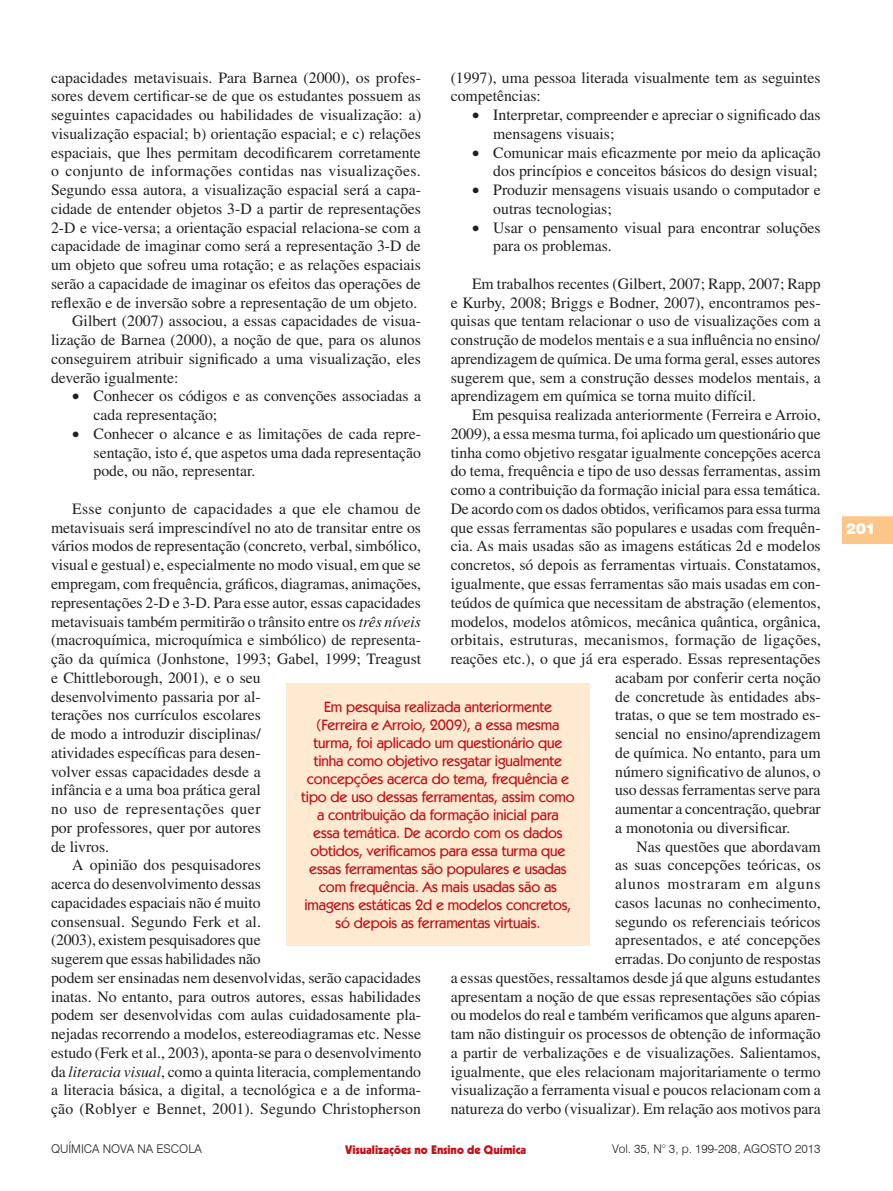
<style>
.page{position:relative;width:893px;height:1191px;background:#fff}
.page>*{position:absolute;margin:0;border:0;box-sizing:border-box;transform-origin:0 0}
.Tabulação{font:15.75px/18.8px "Times";color:#231f20}
.Olho{font:500 15px/18px "Kabel IT Cby BT";letter-spacing:-.01em;color:#c4121a;text-align:center}
.t1{font:900 15px "Swiss 721 BT";color:#fff}
.t2{font:300 12px "Swiss 721 BT";color:#231f20}
.t3{font:900 12px "Kabel";color:#c4121a}
.s1{font-style:italic}
</style>
<div class="page">
<svg style="left:842px;top:516px;width:51px;height:28px"></svg>
<div style="left:286px;top:683px;width:304px;height:262px;background:#fee9d1"></div>
<p class="Tabulação" style="left:51px;top:68px;width:372px;text-align:justify">capacidades metavisuais. Para Barnea (2000), os profes&shy;sores devem certificar-se de que os estudantes possuem as seguintes capacidades ou habilidades de visualização: a) visualização espacial; b) orientação espacial; e c) relações espaciais, que lhes permitam decodificarem corretamente o conjunto de informações contidas nas visualizações.<br>Segundo essa autora, a visualização espacial será a capa&shy;cidade de entender objetos 3-D a partir de representações 2-D e vice-versa; a orientação espacial relaciona-se com a capacidade de imaginar como será a representação 3-D de um objeto que sofreu uma rotação; e as relações espaciais serão a capacidade de imaginar os efeitos das operações de reflexão e de inversão sobre a representação de um objeto.</p>
<p class="Tabulação" style="left:51px;top:312px;width:371px;text-align:justify;text-indent:21px">Gilbert (2007) associou, a essas capacidades de visua&shy;lização de Barnea (2000), a noção de que, para os alunos conseguirem atribuir significado a uma visualização, eles deverão igualmente:</p>
<p class="Tabulação" style="left:94px;top:387px;width:329px;text-indent:-21px">• Conhecer os códigos e as convenções associadas a cada representação;</p>
<p class="Tabulação" style="left:94px;top:424px;width:329px;text-align:justify;text-indent:-21px">• Conhecer o alcance e as limitações de cada repre&shy;sentação, isto é, que aspetos uma dada representação pode, ou não, representar.</p>
<p class="Tabulação" style="left:51px;top:499px;width:372px;text-indent:21px">Esse conjunto de capacidades a que ele chamou de metavisuais será imprescindível no ato de transitar entre os vários modos de representação (concreto, verbal, simbólico, visual e gestual) e, especialmente no modo visual, em que se empregam, com frequência, gráficos, diagramas, animações, representações 2-D e 3-D. Para esse autor, essas capacidades metavisuais também permitirão o trânsito entre os <span class="s1">três níveis </span>(macroquímica, microquímica e simbólico) de representa&shy;ção da química (Jonhstone, 1993; Gabel, 1999; Treagust e Chittleborough, 2001), e o seu<br>desenvolvimento passaria por al-<br>terações nos currículos escolares<br>de modo a introduzir disciplinas/<br>atividades específicas para desen-<br>volver essas capacidades desde a<br>infância e a uma boa prática geral<br>no uso de representações quer<br>por professores, quer por autores<br>de livros.</p>
<p class="Tabulação" style="left:51px;top:855px;width:372px;text-indent:21px">A opinião dos pesquisadores<br>acerca do desenvolvimento dessas<br>capacidades espaciais não é muito<br>consensual. Segundo Ferk et al.<br>(2003), existem pesquisadores que<br>sugerem que essas habilidades não<br>podem ser ensinadas nem desenvolvidas, serão capacidades inatas. No entanto, para outros autores, essas habilidades podem ser desenvolvidas com aulas cuidadosamente pla&shy;nejadas recorrendo a modelos, estereodiagramas etc. Nesse estudo (Ferk et al., 2003), aponta-se para o desenvolvimento da <span class="s1">literacia visual</span>, como a quinta literacia, complementando a literacia básica, a digital, a tecnológica e a de informa&shy;ção (Roblyer e Bennet, 2001). Segundo Christopherson</p>
<p class="Tabulação" style="left:451px;top:68px;width:371px">(1997), uma pessoa literada visualmente tem as seguintes competências:</p>
<p class="Tabulação" style="left:493px;top:105px;width:329px;text-indent:-21px">• Interpretar, compreender e apreciar o significado das mensagens visuais;</p>
<p class="Tabulação" style="left:472px;top:143px;width:350px;text-align:right">• Comunicar mais eficazmente por meio da aplicação dos princípios e conceitos básicos do design visual;</p>
<p class="Tabulação" style="left:493px;top:180px;width:329px;text-indent:-21px">• Produzir mensagens visuais usando o computador e outras tecnologias;</p>
<p class="Tabulação" style="left:493px;top:218px;width:329px;text-indent:-21px">• Usar o pensamento visual para encontrar soluções para os problemas.</p>
<p class="Tabulação" style="left:451px;top:274px;width:371px;text-align:justify;text-indent:21px">Em trabalhos recentes (Gilbert, 2007; Rapp, 2007; Rapp e Kurby, 2008; Briggs e Bodner, 2007), encontramos pes&shy;quisas que tentam relacionar o uso de visualizações com a construção de modelos mentais e a sua influência no ensino/ aprendizagem de química. De uma forma geral, esses autores sugerem que, sem a construção desses modelos mentais, a aprendizagem em química se torna muito difícil.</p>
<p class="Tabulação" style="left:472px;top:405px;width:350px">Em pesquisa realizada anteriormente (Ferreira e Arroio,</p>
<p class="Tabulação" style="left:451px;top:424px;width:372px">2009), a essa mesma turma, foi aplicado um questionário que</p>
<p class="Tabulação" style="left:451px;top:443px;width:371px">tinha como objetivo resgatar igualmente concepções acerca</p>
<p class="Tabulação" style="left:451px;top:462px;width:371px">do tema, frequência e tipo de uso dessas ferramentas, assim</p>
<p class="Tabulação" style="left:451px;top:480px;width:371px">como a contribuição da formação inicial para essa temática.</p>
<p class="Tabulação" style="left:451px;top:499px;width:371px">De acordo com os dados obtidos, verificamos para essa turma</p>
<p class="Tabulação" style="left:451px;top:518px;width:371px">que essas ferramentas são populares e usadas com frequên-</p>
<p class="Tabulação" style="left:451px;top:537px;width:371px">cia. As mais usadas são as imagens estáticas 2d e modelos</p>
<p class="Tabulação" style="left:451px;top:555px;width:371px">concretos, só depois as ferramentas virtuais. Constatamos,</p>
<p class="Tabulação" style="left:451px;top:574px;width:371px">igualmente, que essas ferramentas são mais usadas em con-</p>
<p class="Tabulação" style="left:451px;top:593px;width:371px">teúdos de química que necessitam de abstração (elementos,</p>
<p class="Tabulação" style="left:451px;top:612px;width:371px">modelos, modelos atômicos, mecânica quântica, orgânica,</p>
<p class="Tabulação" style="left:451px;top:630px;width:372px">orbitais, estruturas, mecanismos, formação de ligações,</p>
<p class="Tabulação" style="left:451px;top:649px;width:371px">reações etc.), o que já era esperado. Essas representações</p>
<p class="Tabulação" style="left:615px;top:668px;width:207px">acabam por conferir certa noção</p>
<p class="Tabulação" style="left:615px;top:687px;width:207px">de concretude às entidades abs-</p>
<p class="Tabulação" style="left:615px;top:705px;width:207px">tratas, o que se tem mostrado es-</p>
<p class="Tabulação" style="left:615px;top:724px;width:207px">sencial no ensino/aprendizagem</p>
<p class="Tabulação" style="left:615px;top:743px;width:207px">de química. No entanto, para um</p>
<p class="Tabulação" style="left:615px;top:762px;width:207px">número significativo de alunos, o</p>
<p class="Tabulação" style="left:615px;top:780px;width:207px">uso dessas ferramentas serve para</p>
<p class="Tabulação" style="left:615px;top:799px;width:207px">aumentar a concentração, quebrar</p>
<p class="Tabulação" style="left:615px;top:818px;width:177px">a monotonia ou diversificar.</p>
<p class="Tabulação" style="left:451px;top:837px;width:372px;text-align:right">Nas questões que abordavam<br>as suas concepções teóricas, os<br>alunos mostraram em alguns<br>casos lacunas no conhecimento,<br>segundo os referenciais teóricos<br>apresentados, e até concepções<br>erradas. Do conjunto de respostas<br>a essas questões, ressaltamos desde já que alguns estudantes apresentam a noção de que essas representações são cópias ou modelos do real e também verificamos que alguns aparen&shy;tam não distinguir os processos de obtenção de informação a partir de verbalizações e de visualizações. Salientamos, igualmente, que eles relacionam majoritariamente o termo visualização a ferramenta visual e poucos relacionam com a natureza do verbo (visualizar). Em relação aos motivos para</p>
<p class="Olho" style="left:301px;top:697px;width:275px">Em pesquisa realizada anteriormente (Ferreira e Arroio, 2009), a essa mesma turma, foi aplicado um questionário que tinha como objetivo resgatar igualmente concepções acerca do tema, frequência e tipo de uso dessas ferramentas, assim como a contribuição da formação inicial para<br>essa temática. De acordo com os dados obtidos, verificamos para essa turma que essas ferramentas são populares e usadas com frequência. As mais usadas são as imagens estáticas 2d e modelos concretos, só depois as ferramentas virtuais.</p>
<p class="t2" style="left:51px;top:1141px;width:152px">QUÍMICA NOVA NA ESCOLA</p>
<p class="t3" style="left:345px;top:1141px;width:183px">Visualizações no Ensino de Química</p>
<p class="t2" style="left:612px;top:1141px;width:210px">Vol. 35, N° 3, p. 199-208, AGOSTO 2013</p>
<p class="t1" style="left:846px;top:519px;width:31px">201</p>
</div>
